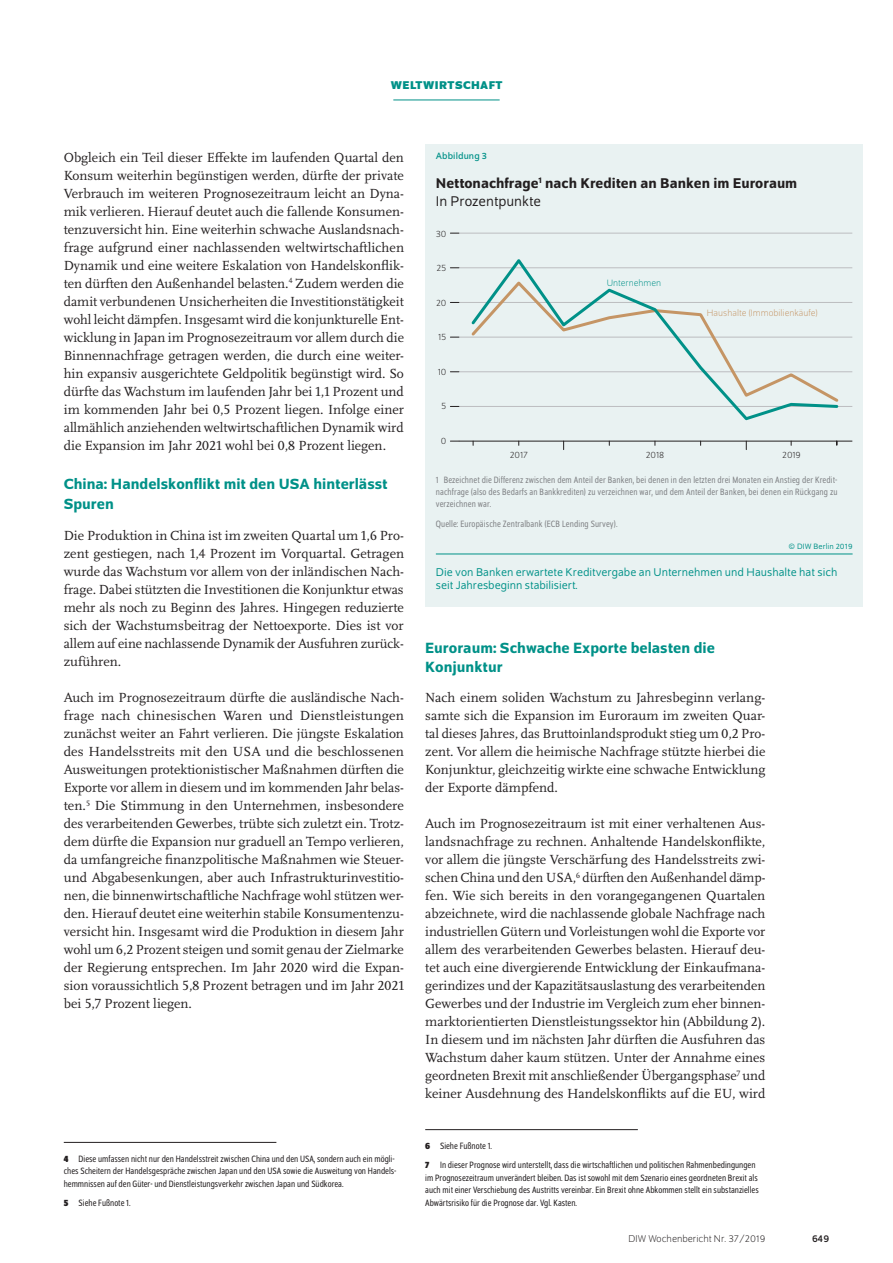
<style>
.page{position:relative;width:893px;height:1263px;background:#fff}
.page>*{position:absolute;margin:0;border:0;box-sizing:border-box;transform-origin:0 0}
.t1{font:500 15.75px/19.5px "Schumpeter";color:#009188}
.t2{font:500 15px "Schumpeter";color:#231f20}
.t3{font:15px "Schumpeter Blond";color:#231f20}
.t4{font:13.8px/18px "Scala Pro";color:#231f20;text-align:justify}
.t5{font:12px/13.5px "Schumpeter Blond";color:#009188}
.t6{font:700 12px "Schumpeter";letter-spacing:.04em;color:#009188}
.t7{font:300 10.5px "Schumpeter";color:#231f20}
.t8{font:10.5px "Schumpeter";color:#231f20}
.t9{font:semi-condensed 9.75px/12.8px "Schumpeter Blond";color:#231f20}
.t10{font:semi-condensed 9.75px/12px "Schumpeter Blond";letter-spacing:.01em;color:#808285;text-align:justify}
.t11{font:300 9.75px "Schumpeter";color:#c59565}
.t12{font:300 9.75px "Schumpeter";letter-spacing:-.005em;color:#231f20}
.t13{font:300 9.75px "Schumpeter";color:#009188}
.t14{font:9.75px "Schumpeter";letter-spacing:.01em;color:#009188}
.t15{font:8.25px "Schumpeter Blond";letter-spacing:.01em;color:#009188}
.s1{font-family:"Schumpeter";font-weight:700}
</style>
<div class="page">
<hr style="left:393px;top:100px;width:107px;height:1px;background:#009188">
<hr style="left:425px;top:1129px;width:213px;height:1px;background:#231f20">
<hr style="left:64px;top:1142px;width:212px;height:1px;background:#231f20">
<div style="left:425px;top:144px;width:438px;height:462px;background:#e9f2f2"></div>
<hr style="left:459px;top:233px;width:393px;height:1px;background:#bcbdc0">
<hr style="left:459px;top:268px;width:393px;height:1px;background:#bcbdc0">
<hr style="left:459px;top:302px;width:393px;height:1px;background:#bcbdc0">
<hr style="left:459px;top:337px;width:393px;height:1px;background:#bcbdc0">
<hr style="left:459px;top:371px;width:393px;height:1px;background:#bcbdc0">
<hr style="left:459px;top:406px;width:393px;height:1px;background:#bcbdc0">
<hr style="left:459px;top:441px;width:393px;height:1px;background:#231f20">
<svg style="left:469px;top:259px;width:371px;height:162px"></svg>
<hr style="left:436px;top:554px;width:417px;height:1px;background:#009188">
<p class="t6" style="left:391px;top:79px;width:113px">WELTWIRTSCHAFT</p>
<p class="t4" style="left:64px;top:148px;width:342px">Obgleich ein Teil dieser Effekte im laufenden Quartal den Konsum weiterhin begünstigen werden, dürfte der private Verbrauch im weiteren Prognosezeitraum leicht an Dyna&shy;mik verlieren. Hierauf deutet auch die fallende Konsumen&shy;tenzuversicht hin. Eine weiterhin schwache Auslandsnach&shy;frage aufgrund einer nachlassenden weltwirtschaftlichen Dynamik und eine weitere Eskalation von Handelskonflik&shy;ten dürften den Außenhandel belasten.<sup>4</sup> Zudem werden die damit verbundenen Unsicherheiten die Investitionstätigkeit wohl leicht dämpfen. Insgesamt wird die konjunkturelle Ent&shy;wicklung in Japan im Prognosezeitraum vor allem durch die Binnennachfrage getragen werden, die durch eine weiter&shy;hin expansiv ausgerichtete Geldpolitik begünstigt wird. So dürfte das Wachstum im laufenden Jahr bei 1,1 Prozent und im kommenden Jahr bei 0,5 Prozent liegen. Infolge einer allmählich anziehenden weltwirtschaftlichen Dynamik wird die Expansion im Jahr 2021 wohl bei 0,8 Prozent liegen.</p>
<p class="t1" style="left:64px;top:474px;width:325px">China: Handelskonflikt mit den USA hinterlässt<br>Spuren</p>
<p class="t4" style="left:64px;top:526px;width:342px">Die Produktion in China ist im zweiten Quartal um 1,6 Pro&shy;zent gestiegen, nach 1,4 Prozent im Vorquartal. Getragen wurde das Wachstum vor allem von der inländischen Nach&shy;frage. Dabei stützten die Investitionen die Konjunktur etwas mehr als noch zu Beginn des Jahres. Hingegen reduzierte sich der Wachstumsbeitrag der Nettoexporte. Dies ist vor allem auf eine nachlassende Dynamik der Ausfuhren zurück&shy;zuführen.</p>
<p class="t4" style="left:64px;top:688px;width:342px">Auch im Prognosezeitraum dürfte die ausländische Nach&shy;frage nach chinesischen Waren und Dienstleistungen zunächst weiter an Fahrt verlieren. Die jüngste Eskalation des Handelsstreits mit den USA und die beschlossenen Ausweitungen protektionistischer Maßnahmen dürften die Exporte vor allem in diesem und im kommenden Jahr belas&shy;ten.<sup>5</sup> Die Stimmung in den Unternehmen, insbesondere des verarbeitenden Gewerbes, trübte sich zuletzt ein. Trotz&shy;dem dürfte die Expansion nur graduell an Tempo verlieren, da umfangreiche finanzpolitische Maßnahmen wie Steuer&shy;und Abgabesenkungen, aber auch Infrastrukturinvestitio&shy;nen, die binnenwirtschaftliche Nachfrage wohl stützen wer&shy;den. Hierauf deutet eine weiterhin stabile Konsumentenzu&shy;versicht hin. Insgesamt wird die Produktion in diesem Jahr wohl um 6,2 Prozent steigen und somit genau der Zielmarke der Regierung entsprechen. Im Jahr 2020 wird die Expan&shy;sion voraussichtlich 5,8 Prozent betragen und im Jahr 2021 bei 5,7 Prozent liegen.</p>
<p class="t9" style="left:64px;top:1152px;width:334px"><span class="s1">4</span> Diese umfassen nicht nur den Handelsstreit zwischen China und den USA, sondern auch ein mögli&shy;ches Scheitern der Handelsgespräche zwischen Japan und den USA sowie die Ausweitung von Handels&shy;hemmnissen auf den Güter- und Dienstleistungsverkehr zwischen Japan und Südkorea.</p>
<p class="t9" style="left:64px;top:1197px;width:68px"><span class="s1">5</span> Siehe Fußnote 1.</p>
<p class="t14" style="left:436px;top:151px;width:53px">Abbildung 3</p>
<p class="t2" style="left:436px;top:175px;width:363px">Nettonachfrage<sup>1</sup> nach Krediten an Banken im Euroraum</p>
<p class="t3" style="left:436px;top:194px;width:107px">In Prozentpunkte</p>
<p class="t12" style="left:436px;top:229px;width:12px">30</p>
<p class="t12" style="left:436px;top:263px;width:12px">25</p>
<p class="t12" style="left:436px;top:298px;width:12px">20</p>
<p class="t12" style="left:438px;top:332px;width:10px">15</p>
<p class="t12" style="left:438px;top:367px;width:10px">10</p>
<p class="t12" style="left:441px;top:401px;width:7px">5</p>
<p class="t12" style="left:441px;top:436px;width:7px">0</p>
<p class="t13" style="left:607px;top:278px;width:56px">Unternehmen</p>
<p class="t11" style="left:707px;top:308px;width:112px">Haushalte (Immobilienkäufe)</p>
<p class="t12" style="left:510px;top:450px;width:20px">2017</p>
<p class="t12" style="left:646px;top:450px;width:20px">2018</p>
<p class="t12" style="left:782px;top:450px;width:20px">2019</p>
<p class="t10" style="left:436px;top:474px;width:403px">1 Bezeichnet die Differenz zwischen dem Anteil der Banken, bei denen in den letzten drei Monaten ein Anstieg der Kredit&shy;nachfrage (also des Bedarfs an Bankkrediten) zu verzeichnen war, und dem Anteil der Banken, bei denen ein Rückgang zu verzeichnen war.</p>
<p class="t10" style="left:436px;top:518px;width:183px">Quelle: Europäische Zentralbank (ECB Lending Survey).</p>
<p class="t15" style="left:788px;top:543px;width:66px">© DIW Berlin 2019</p>
<p class="t5" style="left:436px;top:565px;width:403px">Die von Banken erwartete Kreditvergabe an Unternehmen und Haushalte hat sich seit Jahresbeginn stabilisiert.</p>
<p class="t1" style="left:425px;top:638px;width:291px">Euroraum: Schwache Exporte belasten die<br>Konjunktur</p>
<p class="t4" style="left:425px;top:688px;width:342px">Nach einem soliden Wachstum zu Jahresbeginn verlang&shy;samte sich die Expansion im Euroraum im zweiten Quar&shy;tal dieses Jahres, das Bruttoinlandsprodukt stieg um 0,2 Pro&shy;zent. Vor allem die heimische Nachfrage stützte hierbei die Konjunktur, gleichzeitig wirkte eine schwache Entwicklung der Exporte dämpfend.</p>
<p class="t4" style="left:425px;top:814px;width:342px">Auch im Prognosezeitraum ist mit einer verhaltenen Aus&shy;landsnachfrage zu rechnen. Anhaltende Handelskonflikte, vor allem die jüngste Verschärfung des Handelsstreits zwi&shy;schen China und den USA,<sup>6</sup> dürften den Außenhandel dämp&shy;fen. Wie sich bereits in den vorangegangenen Quartalen abzeichnete, wird die nachlassende globale Nachfrage nach industriellen Gütern und Vorleistungen wohl die Exporte vor allem des verarbeitenden Gewerbes belasten. Hierauf deu&shy;tet auch eine divergierende Entwicklung der Einkaufmana&shy;gerindizes und der Kapazitätsauslastung des verarbeitenden Gewerbes und der Industrie im Vergleich zum eher binnen&shy;marktorientierten Dienstleistungssektor hin (Abbildung 2).<br>In diesem und im nächsten Jahr dürften die Ausfuhren das Wachstum daher kaum stützen. Unter der Annahme eines geordneten Brexit mit anschließender Übergangsphase<sup>7</sup> und keiner Ausdehnung des Handelskonflikts auf die EU, wird</p>
<p class="t9" style="left:425px;top:1136px;width:332px;line-height:19.2px"><span class="s1">6</span> Siehe Fußnote 1.<br><span class="s1">7</span> In dieser Prognose wird unterstellt, dass die wirtschaftlichen und politischen Rahmenbedingungen</p>
<p class="t9" style="left:425px;top:1171px;width:335px;text-align:justify">im Prognosezeitraum unverändert bleiben. Das ist sowohl mit dem Szenario eines geordneten Brexit als auch mit einer Verschiebung des Austritts vereinbar. Ein Brexit ohne Abkommen stellt ein substanzielles Abwärtsrisiko für die Prognose dar. Vgl. Kasten.</p>
<p class="t7" style="left:629px;top:1234px;width:138px">DIW Wochenbericht Nr. 37/2019</p>
<p class="t8" style="left:812px;top:1233px;width:19px">649</p>
</div>
